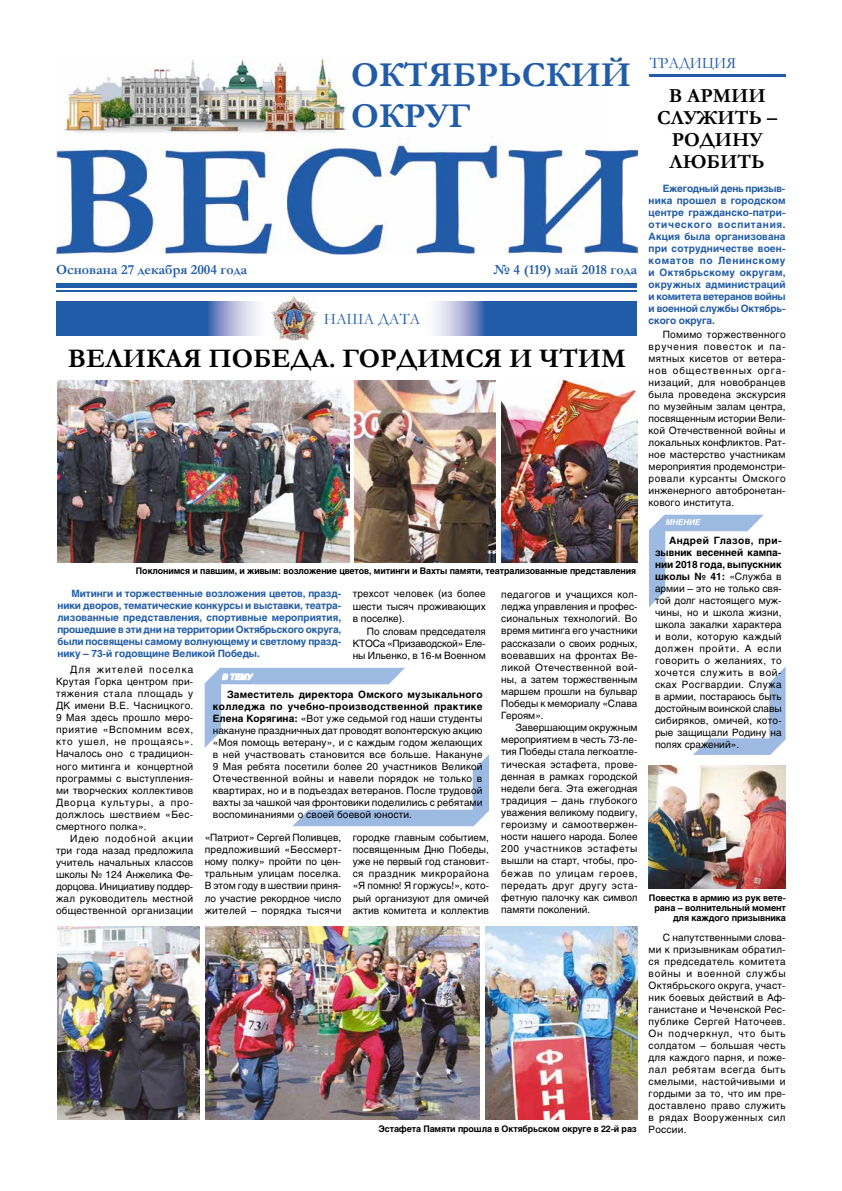
<style>
.page{position:relative;width:842px;height:1191px;background:#fff}
.page>*{position:absolute;margin:0;border:0;box-sizing:border-box;transform-origin:0 0}
.t1{font:700 35.2px/40.5px "Garamond";color:#215ca8}
.t2{font:700 27px "Garamond";color:#000}
.t3{font:700 20px/22px "Garamond";color:#000;text-align:center}
.t4{font:16px "Garamond";color:#215ca8}
.t5{font:700 14px "Garamond";color:#215ca8}
.t6{font:10px/12px "Helios";letter-spacing:.005em;color:#000;text-align:justify}
.t7{font:700 10px/12px "Helios";letter-spacing:-.01em;color:#215ca8;text-align:justify}
.t8{font:700 9px/10px "Helios";letter-spacing:-.01em;color:#000;text-align:right}
.t9{font:italic 700 8px "Helios";letter-spacing:-.01em;color:#fff}
.s1{font-weight:700}
</style>
<div class="page">
<img style="left:56px;top:301px;width:202px;height:34px">
<img style="left:435px;top:301px;width:202px;height:34px">
<img style="left:57px;top:58px;width:580px;height:196px">
<hr style="left:56px;top:283px;width:581px;height:4px;background:#215ca8">
<hr style="left:56px;top:290px;width:581px;height:2px;background:#215ca8">
<hr style="left:649px;top:74px;width:137px;height:1px;background:#215ca8">
<hr style="left:649px;top:76px;width:137px;height:1px;background:#215ca8">
<svg style="left:293px;top:754px;width:196px;height:72px"></svg>
<svg style="left:205px;top:668px;width:200px;height:80px"></svg>
<svg style="left:649px;top:515px;width:115px;height:92px"></svg>
<svg style="left:693px;top:666px;width:93px;height:89px"></svg>
<img style="left:649px;top:765px;width:136px;height:123px">
<img style="left:271px;top:296px;width:47px;height:44px">
<img style="left:354px;top:380px;width:142px;height:183px">
<img style="left:57px;top:380px;width:292px;height:182px">
<img style="left:501px;top:380px;width:136px;height:182px">
<img style="left:57px;top:926px;width:142px;height:193px">
<img style="left:486px;top:926px;width:151px;height:193px">
<img style="left:205px;top:926px;width:274px;height:193px">
<h1 class="t1" style="left:351px;top:55px;width:282px">ОКТЯБРЬСКИЙ<br>ОКРУГ</h1>
<h3 class="t5" style="left:56px;top:260px;width:193px">Основана 27 декабря 2004 года</h3>
<h3 class="t5" style="left:493px;top:260px;width:146px">№ 4 (119) май 2018 года</h3>
<h3 class="t4" style="left:324px;top:308px;width:98px">НАША ДАТА</h3>
<h2 class="t2" style="left:68px;top:340px;width:560px">ВЕЛИКАЯ ПОБЕДА. ГОРДИМСЯ И ЧТИМ</h2>
<p class="t8" style="left:136px;top:566px;width:501px">Поклонимся и павшим, и живым: возложение цветов, митинги и Вахты памяти, театрализованные представления</p>
<p class="t6" style="left:353px;top:587px;width:135px;line-height:12.4px">трехсот человек (из более шести тысяч проживающих в поселке).</p>
<p class="t6" style="left:353px;top:625px;width:135px;line-height:12.4px;text-indent:14px">По словам председателя КТОСа «Призаводской» Еле&shy;ны Ильенко, в 16-м Военном</p>
<p class="t7" style="left:57px;top:588px;width:285px;text-indent:14px">Митинги и торжественные возложения цветов, празд&shy;ники дворов, тематические конкурсы и выставки, театра&shy;лизованные представления, спортивные мероприятия, прошедшие в эти дни на территории Октябрьского округа, были посвящены самому волнующему и светлому празд&shy;нику – 73-й годовщине Великой Победы.</p>
<p class="t6" style="left:56px;top:664px;width:139px;text-indent:14px">Для жителей поселка Крутая Горка центром при&shy;тяжения стала площадь у ДК имени В.Е. Часницкого.<br>9 Мая здесь прошло меро&shy;приятие «Вспомним всех, кто ушел, не прощаясь».<br>Началось оно с традицион&shy;ного митинга и концертной программы с выступления&shy;ми творческих коллективов Дворца культуры, а про&shy;должлось шествием «Бес&shy;смертного полка».</p>
<p class="t6" style="left:56px;top:832px;width:139px;text-indent:14px">Идею подобной акции три года назад предложила учитель начальных классов школы № 124 Анжелика Фе&shy;дорцова. Инициативу поддер&shy;жал руководитель местной общественной организации</p>
<p class="t6" style="left:205px;top:832px;width:138px">«Патриот» Сергей Поливцев, предложивший «Бессмерт&shy;ному полку» пройти по цен&shy;тральным улицам поселка.<br>В этом году в шествии приня&shy;ло участие рекордное число жителей – порядка тысячи</p>
<p class="t6" style="left:213px;top:688px;width:271px;text-indent:14px"><span class="s1">Заместитель директора Омского музыкального колледжа по учебно-производственной практике Елена Корягина:</span> «Вот уже седьмой год наши студенты накануне праздничных дат проводят волонтерскую акцию «Моя помощь ветерану», и с каждым годом желающих в ней участвовать становится все больше. Накануне 9 Мая ребята посетили более 20 участников Великой Отечественной войны и навели порядок не только в квартирах, но и в подъездах ветеранов. После трудовой вахты за чашкой чая фронтовики поделились с ребятами воспоминаниями о своей боевой юности.</p>
<p class="t6" style="left:353px;top:832px;width:138px">городке главным событием, посвященным Дню Победы, уже не первый год становит&shy;ся праздник микрорайона «Я помню! Я горжусь!», кото&shy;рый организуют для омичей актив комитета и коллектив</p>
<p class="t6" style="left:501px;top:588px;width:138px">педагогов и учащихся кол&shy;леджа управления и профес&shy;сиональных технологий. Во время митинга его участники рассказали о своих родных, воевавших на фронтах Ве&shy;ликой Отечественной вой&shy;ны, а затем торжественным маршем прошли на бульвар Победы к мемориалу «Слава Героям».</p>
<p class="t6" style="left:501px;top:721px;width:138px;text-indent:14px">Завершающим окружным мероприятием в честь 73-ле&shy;тия Победы стала легкоатле&shy;тическая эстафета, прове&shy;денная в рамках городской недели бега. Эта ежегодная традиция – дань глубокого уважения великому подвигу, героизму и самоотвержен&shy;ности нашего народа. Более 200 участников эстафеты вышли на старт, чтобы, про&shy;бежав по улицам героев, передать друг другу эста&shy;фетную палочку как символ памяти поколений.</p>
<p class="t8" style="left:378px;top:1124px;width:260px">Эстафета Памяти прошла в Октябрьском округе в 22-й раз</p>
<h3 class="t4" style="left:650px;top:53px;width:88px">ТРАДИЦИЯ</h3>
<h3 class="t3" style="left:657px;top:85px;width:121px">В АРМИИ<br>СЛУЖИТЬ –<br>РОДИНУ<br>ЛЮБИТЬ</h3>
<p class="t7" style="left:649px;top:182px;width:139px;text-indent:14px">Ежегодный день призыв&shy;ника прошел в городском центре гражданско-патри&shy;отического воспитания.<br>Акция была организована при сотрудничестве воен&shy;коматов по Ленинскому и Октябрьскому округам, окружных администраций и комитета ветеранов войны и военной службы Октябрь&shy;ского округа.</p>
<p class="t6" style="left:649px;top:328px;width:139px;text-indent:14px">Помимо торжественного вручения повесток и па&shy;мятных кисетов от ветера&shy;нов общественных орга&shy;низаций, для новобранцев была проведена экскурсия по музейным залам центра, посвященным истории Вели&shy;кой Отечественной войны и локальных конфликтов. Рат&shy;ное мастерство участникам мероприятия продемонстри&shy;ровали курсанты Омского инженерного автобронетан&shy;кового института.</p>
<p class="t9" style="left:666px;top:518px;width:36px">МНЕНИЕ</p>
<p class="t6" style="left:655px;top:534px;width:128px;text-indent:14px"><span class="s1">Андрей Глазов, при&shy;зывник весенней кампа&shy;нии 2018 года, выпускник школы № 41:</span> «Служба в армии – это не только свя&shy;той долг настоящего муж&shy;чины, но и школа жизни, школа закалки характера и воли, которую каждый должен пройти. А если говорить о желаниях, то хочется служить в вой&shy;сках Росгвардии. Служа в армии, постараюсь быть достойным воинской славы сибиряков, омичей, кото&shy;рые защищали Родину на полях сражений».</p>
<p class="t8" style="left:649px;top:893px;width:138px">Повестка в армию из рук вете&shy;рана – волнительный момент для каждого призывника</p>
<p class="t6" style="left:649px;top:931px;width:139px;text-indent:14px">С напутственными слова&shy;ми к призывникам обратил&shy;ся председатель комитета войны и военной службы Октябрьского округа, участ&shy;ник боевых действий в Аф&shy;ганистане и Чеченской Рес&shy;публике Сергей Наточеев.<br>Он подчеркнул, что быть солдатом – большая честь для каждого парня, и поже&shy;лал ребятам всегда быть смелыми, настойчивыми и гордыми за то, что им пре&shy;доставлено право служить в рядах Вооруженных сил России.</p>
</div>
